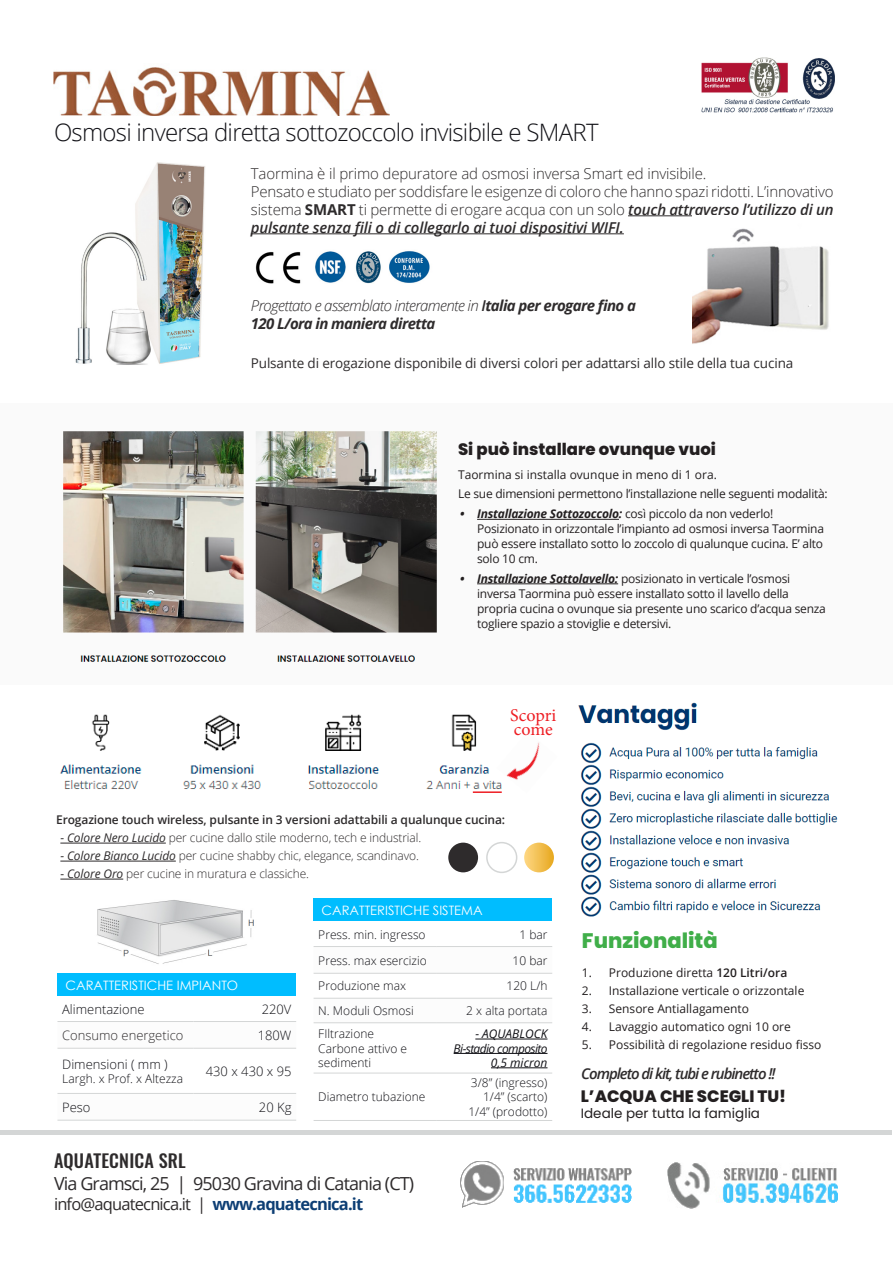
<style>
.page{position:relative;width:893px;height:1263px;background:#fff}
.page>*{position:absolute;margin:0;border:0;box-sizing:border-box;transform-origin:0 0}
.t1{font:300 24px "Open Sans";letter-spacing:-.03em;color:#111116}
.t2{font:800 21px "Poppins";color:#40ae49}
.t3{font:18px "Open Sans";letter-spacing:-.05em;color:#2e2b2c}
.t4{font:500 18px "Oswald";letter-spacing:.01em;color:#2e2b2c}
.t5{font:18px/15px "Minion Pro";color:#ee1d23}
.t6{font:800 16.5px "Poppins";color:#231f20}
.t7{font:16.5px "Open Sans";letter-spacing:-.05em;color:#2e2b2c}
.t8{font:300 15px/18px "Open Sans";letter-spacing:-.01em;color:#2e2b2c}
.t9{font:italic 700 15px/18px "Open Sans";letter-spacing:-.04em;color:#2e2b2c}
.t10{font:italic 600 15px "Open Sans";letter-spacing:-.07em;color:#2e2b2c}
.t11{font:13.5px "Open Sans";letter-spacing:-.01em;color:#2e2b2c}
.t12{font:13.5px "Poppins";color:#231f20}
.t13{font:300 12.9px "Open Sans";color:#111116}
.t14{font:12.9px "Century Gothic";color:#fff}
.t15{font:300 12.9px "Open Sans";color:#2e2b2c}
.t16{font:12px/15px "Open Sans";letter-spacing:-.02em;color:#231f20}
.t17{font:300 12px/14.4px "Open Sans";color:#111116}
.t18{font:300 12px "Open Sans";letter-spacing:-.01em;color:#2e2b2c}
.t19{font:12px "Open Sans";color:#231f20}
.t20{font:600 12px "Open Sans";letter-spacing:-.01em;color:#2e2b2c}
.t21{font:italic 12px/14.4px "Open Sans";letter-spacing:-.05em;color:#111116;text-align:right}
.s1{font-weight:700}
.s2{font-weight:600;font-style:italic}
.s3{font-weight:300}
.s4{font-weight:600}
.s5{font-weight:700;font-style:italic}
.s6{font-weight:400;font-style:italic}
.s7{font-weight:700;color:#0d3e74}
</style>
<div class="page">
<div style="left:0;top:403px;width:893px;height:282px;background:#fafafa"></div>
<img style="left:53px;top:67px;width:336px;height:48px">
<div style="left:57px;top:973px;width:239px;height:23px;background:#00bdff"></div>
<svg style="left:58px;top:1047px;width:238px;height:73px"></svg>
<hr style="left:57px;top:1021px;width:136px;height:1px;background:#d4d6d6">
<hr style="left:193px;top:1021px;width:103px;height:1px;background:#d4d6d6">
<hr style="left:57px;top:1048px;width:136px;height:1px;background:#d4d6d6">
<hr style="left:193px;top:1048px;width:103px;height:1px;background:#d4d6d6">
<hr style="left:57px;top:1093px;width:136px;height:1px;background:#d4d6d6">
<hr style="left:193px;top:1093px;width:103px;height:1px;background:#d4d6d6">
<hr style="left:57px;top:1120px;width:136px;height:1px;background:#d4d6d6">
<hr style="left:193px;top:1120px;width:103px;height:1px;background:#d4d6d6">
<div style="left:314px;top:898px;width:238px;height:23px;background:#00bdff"></div>
<svg style="left:314px;top:972px;width:238px;height:26px"></svg>
<hr style="left:314px;top:946px;width:123px;height:1px;background:#d4d6d6">
<hr style="left:437px;top:946px;width:115px;height:1px;background:#d4d6d6">
<hr style="left:314px;top:973px;width:123px;height:1px;background:#d4d6d6">
<hr style="left:437px;top:973px;width:115px;height:1px;background:#d4d6d6">
<hr style="left:314px;top:998px;width:123px;height:1px;background:#d4d6d6">
<hr style="left:437px;top:998px;width:115px;height:1px;background:#d4d6d6">
<hr style="left:314px;top:1022px;width:123px;height:1px;background:#d4d6d6">
<hr style="left:437px;top:1022px;width:115px;height:1px;background:#d4d6d6">
<hr style="left:314px;top:1073px;width:123px;height:1px;background:#d4d6d6">
<hr style="left:437px;top:1073px;width:115px;height:1px;background:#d4d6d6">
<hr style="left:314px;top:1120px;width:123px;height:1px;background:#d4d6d6">
<hr style="left:437px;top:1120px;width:115px;height:1px;background:#d4d6d6">
<hr style="left:475px;top:1039px;width:72px;height:1px;background:#111116">
<hr style="left:454px;top:1053px;width:93px;height:1px;background:#111116">
<hr style="left:491px;top:1067px;width:56px;height:1px;background:#111116">
<hr style="left:1px;top:1131px;width:891px;height:4px;background:#d4d6d6">
<img style="left:701px;top:57px;width:134px;height:56px">
<img style="left:668px;top:1162px;width:170px;height:47px">
<img style="left:461px;top:1161px;width:171px;height:47px">
<img style="left:97px;top:900px;width:157px;height:64px">
<hr style="left:628px;top:215px;width:206px;height:1px;background:#2e2b2c">
<hr style="left:251px;top:233px;width:373px;height:1px;background:#2e2b2c">
<img style="left:255px;top:251px;width:175px;height:33px">
<img style="left:693px;top:228px;width:136px;height:116px">
<img style="left:75px;top:162px;width:130px;height:203px">
<img style="left:63px;top:431px;width:374px;height:231px">
<hr style="left:60px;top:843px;width:106px;height:1px;background:#2e2b2c">
<hr style="left:60px;top:861px;width:116px;height:1px;background:#2e2b2c">
<hr style="left:60px;top:879px;width:63px;height:1px;background:#2e2b2c">
<img style="left:60px;top:714px;width:437px;height:79px">
<div style="left:448px;top:843px;width:30px;height:29px;background:#2e2b2c;border-radius:50%"></div>
<div style="left:486px;top:842px;width:31px;height:31px;border:2px solid #d4d6d6;border-radius:50%"></div>
<svg style="left:524px;top:843px;width:30px;height:29px"></svg>
<img style="left:497px;top:742px;width:43px;height:47px">
<hr style="left:473px;top:791px;width:29px;height:2px;background:#ee1d23">
<img style="left:578px;top:702px;width:260px;height:215px">
<hr style="left:477px;top:519px;width:142px;height:1px;background:#231f20">
<hr style="left:477px;top:583px;width:141px;height:1px;background:#231f20">
<h1 class="t1" style="left:54px;top:115px;width:546px">Osmosi inversa diretta sottozoccolo invisibile e SMART</h1>
<p class="t8" style="left:251px;top:164px;width:584px">Taormina è il primo depuratore ad osmosi inversa Smart ed invisibile.<br>Pensato e studiato per soddisfare le esigenze di coloro che hanno spazi ridotti. L’innovativo sistema <span class="s1">SMART</span> ti permette di erogare acqua con un solo <span class="s2">touch attraverso l’utilizzo di un pulsante senza fili o di collegarlo ai tuoi dispositivi WIFI.</span></p>
<p class="t9" style="left:251px;top:296px;width:387px"><span class="s3">Progettato e assemblato interamente in</span> <span class="s4">I</span>talia per erogare fino a<br>120 L/ora in maniera diretta</p>
<p class="t11" style="left:251px;top:354px;width:544px">Pulsante di erogazione disponibile di diversi colori per adattarsi allo stile della tua cucina</p>
<h3 class="t6" style="left:458px;top:439px;width:259px">Si può installare ovunque vuoi</h3>
<p class="t16" style="left:458px;top:464px;width:371px;line-height:19.5px">Taormina si installa ovunque in meno di 1 ora.<br>Le sue dimensioni permettono l’installazione nelle seguenti modalità:</p>
<p class="t16" style="left:477px;top:506px;width:348px;text-indent:-17px"><span class="s5">• Installazione Sottozoccolo:</span> così piccolo da non vederlo!<br>Posizionato in orizzontale l’impianto ad osmosi inversa Taormina può essere installato sotto lo zoccolo di qualunque cucina. E’ alto solo 10 cm.</p>
<p class="t16" style="left:477px;top:571px;width:350px;text-indent:-17px"><span class="s5">• Installazione Sottolavello:</span> posizionato in verticale l’osmosi inversa Taormina può essere installato sotto il lavello della propria cucina o ovunque sia presente uno scarico d’acqua senza togliere spazio a stoviglie e detersivi.</p>
<h3 class="t5" style="left:510px;top:707px;width:48px">Scopri come</h3>
<p class="t20" style="left:56px;top:811px;width:451px">Erogazione touch wireless, pulsante in 3 versioni adattabili a qualunque cucina:</p>
<p class="t18" style="left:60px;top:830px;width:362px"><span class="s6">- Colore Nero Lucido</span> per cucine dallo stile moderno, tech e industrial.</p>
<p class="t18" style="left:60px;top:848px;width:360px"><span class="s6">- Colore Bianco Lucido</span> per cucine shabby chic, elegance, scandinavo.</p>
<p class="t18" style="left:60px;top:866px;width:250px"><span class="s6">- Colore Oro</span> per cucine in muratura e classiche.</p>
<p class="t14" style="left:66px;top:976px;width:174px">CARATTERISTICHE IMPIANTO</p>
<p class="t13" style="left:62px;top:1000px;width:84px">Alimentazione</p>
<p class="t13" style="left:262px;top:1000px;width:31px">220V</p>
<p class="t15" style="left:62px;top:1026px;width:123px">Consumo energetico</p>
<p class="t13" style="left:258px;top:1026px;width:35px">180W</p>
<p class="t13" style="left:62px;top:1055px;width:107px">Dimensioni ( mm )</p>
<p class="t17" style="left:62px;top:1071px;width:122px">Largh. x Prof. x Altezza</p>
<p class="t13" style="left:206px;top:1062px;width:87px">430 x 430 x 95</p>
<p class="t13" style="left:62px;top:1098px;width:30px">Peso</p>
<p class="t13" style="left:259px;top:1098px;width:34px">20 Kg</p>
<p class="t14" style="left:322px;top:901px;width:163px">CARATTERISTICHE SISTEMA</p>
<p class="t17" style="left:318px;top:927px;width:109px">Press. min. ingresso</p>
<p class="t17" style="left:519px;top:927px;width:30px">1 bar</p>
<p class="t17" style="left:318px;top:953px;width:110px">Press. max esercizio</p>
<p class="t17" style="left:512px;top:953px;width:36px">10 bar</p>
<p class="t17" style="left:318px;top:978px;width:89px">Produzione max</p>
<p class="t17" style="left:506px;top:978px;width:43px">120 L/h</p>
<p class="t17" style="left:318px;top:1003px;width:97px">N. Moduli Osmosi</p>
<p class="t17" style="left:466px;top:1003px;width:83px">2 x alta portata</p>
<p class="t17" style="left:318px;top:1026px;width:90px">FIltrazione<br>Carbone attivo e sedimenti</p>
<p class="t21" style="left:454px;top:1026px;width:95px">- AQUABLOCK<br>Bi-stadio composito<br>0,5 micron</p>
<p class="t17" style="left:318px;top:1089px;width:109px">Diametro tubazione</p>
<p class="t17" style="left:468px;top:1075px;width:81px;text-align:right">3/8” (ingresso)<br>1/4” (scarto)<br>1/4” (prodotto)</p>
<h3 class="t4" style="left:54px;top:1148px;width:133px">AQUATECNICA SRL</h3>
<h3 class="t3" style="left:54px;top:1171px;width:362px">Via Gramsci, 25 | 95030 Gravina di Catania (CT)</h3>
<h3 class="t7" style="left:54px;top:1192px;width:311px">info@aquatecnica.it | <span class="s7">www.aquatecnica.it</span></h3>
<h2 class="t2" style="left:582px;top:929px;width:137px">Funzionalità</h2>
<p class="t19" style="left:582px;top:964px;width:207px">1. Produzione diretta <span class="s4">120 Litri/ora</span></p>
<p class="t19" style="left:582px;top:982px;width:224px">2. Installazione verticale o orizzontale</p>
<p class="t19" style="left:582px;top:1000px;width:169px">3. Sensore Antiallagamento</p>
<p class="t19" style="left:582px;top:1018px;width:210px">4. Lavaggio automatico ogni 10 ore</p>
<p class="t19" style="left:582px;top:1036px;width:241px">5. Possibilità di regolazione residuo fisso</p>
<h3 class="t6" style="left:581px;top:1086px;width:207px">L’ACQUA CHE SCEGLI TU!</h3>
<p class="t12" style="left:581px;top:1105px;width:181px">Ideale per tutta la famiglia</p>
<p class="t10" style="left:581px;top:1063px;width:196px">Completo di kit, tubi e rubinetto !!</p>
</div>
